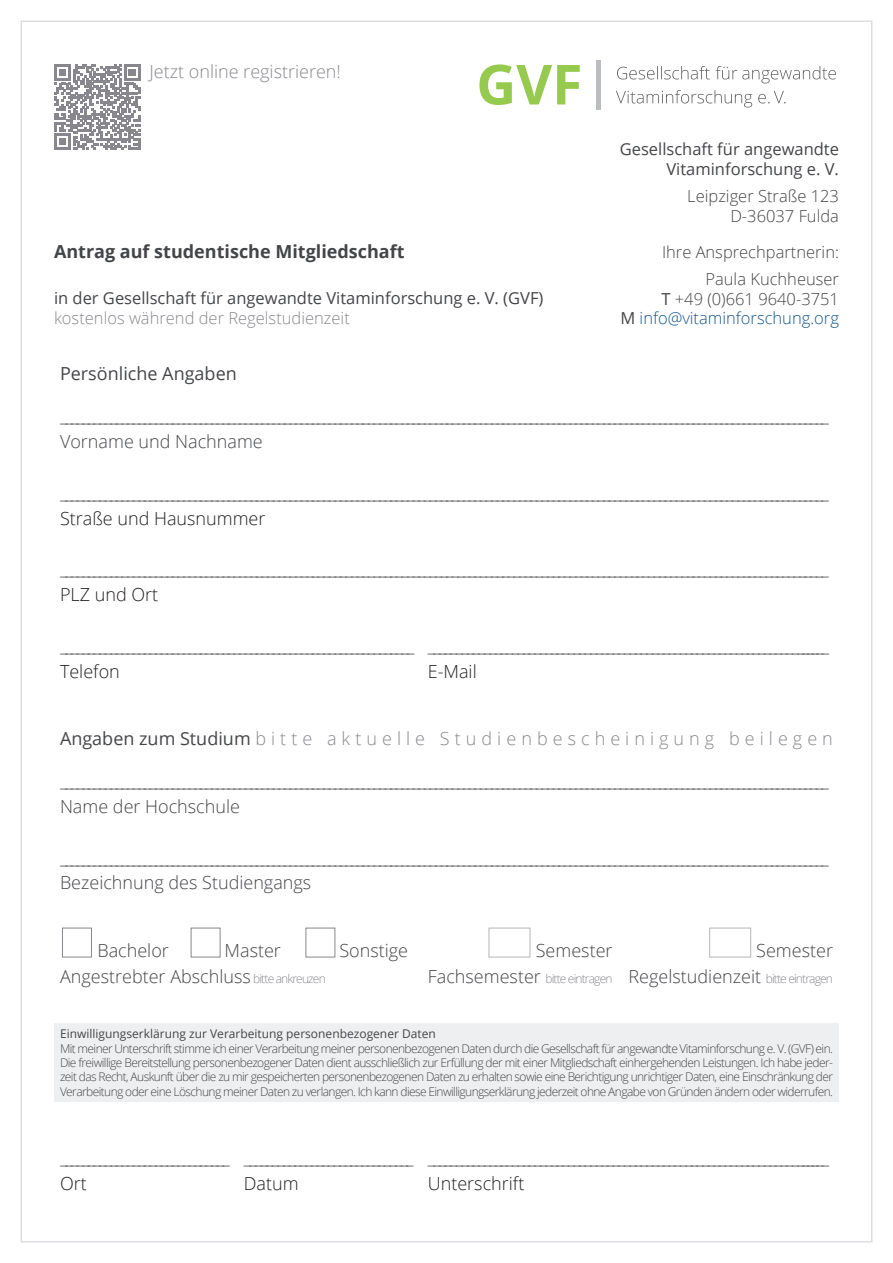
<style>
.page{position:relative;width:893px;height:1263px;background:#fff}
.page>*{position:absolute;margin:0;border:0;box-sizing:border-box;transform-origin:0 0}
.t1{font:300 18px "Open Sans";color:#444548}
.t2{font:300 18px "Open Sans";color:#231f20}
.t3{font:300 18px "Open Sans";letter-spacing:.28em;color:#88878d}
.t4{font:700 18px "Open Sans";color:#444548}
.t5{font:300 18px "Open Sans";color:#88878d}
.t6{font:18px "Open Sans";color:#444548}
.t7{font:16.5px/19.8px "Open Sans";color:#444548;text-align:right}
.t8{font:300 16.5px "Open Sans";color:#444548}
.t9{font:300 16.5px "Open Sans";color:#88878d}
.t10{font:300 16.5px "Open Sans";color:#16578b}
.t11{font:300 12px/14.4px "Open Sans";letter-spacing:-.05em;color:#444548;text-align:justify}
.t12{font:12px "Open Sans";color:#444548}
.t13{font:300 12px "Open Sans";letter-spacing:-.07em;color:#88878d}
.s1{font-weight:400}
.s2{font-weight:400;color:#444548}
.s3{font-size:12px;color:#88878d}
.s4{font-size:18px;color:#444548}
</style>
<div class="page">
<svg style="left:479px;top:64px;width:101px;height:41px"></svg>
<svg style="left:616px;top:90px;width:169px;height:18px"></svg>
<svg style="left:617px;top:66px;width:219px;height:18px"></svg>
<div style="left:596px;top:60px;width:5px;height:50px;background:#bcbdc0"></div>
<div style="left:54px;top:1023px;width:785px;height:79px;background:#edeff0"></div>
<div style="left:489px;top:928px;width:41px;height:29px;border:1px solid #b6b7bb"></div>
<div style="left:62px;top:928px;width:30px;height:29px;border:1px solid #88878d"></div>
<div style="left:191px;top:928px;width:29px;height:29px;border:1px solid #88878d"></div>
<div style="left:306px;top:928px;width:29px;height:29px;border:1px solid #88878d"></div>
<div style="left:709px;top:928px;width:42px;height:29px;border:1px solid #b6b7bb"></div>
<svg style="left:54px;top:64px;width:86px;height:86px"></svg>
<p class="t5" style="left:149px;top:59px;width:193px">Jetzt online registrieren!</p>
<p class="t7" style="left:620px;top:139px;width:221px">Gesellschaft für angewandte<br>Vitaminforschung e. V.</p>
<p class="t8" style="left:687px;top:185px;width:153px">Leipziger Straße 123</p>
<p class="t8" style="left:730px;top:204px;width:110px">D-36037 Fulda</p>
<p class="t8" style="left:662px;top:240px;width:178px">Ihre Ansprechpartnerin:</p>
<p class="t8" style="left:705px;top:267px;width:135px">Paula Kuchheuser</p>
<p class="t8" style="left:661px;top:287px;width:179px"><span class="s1">T</span> +49 (0)661 9640-3751</p>
<p class="t10" style="left:620px;top:307px;width:220px"><span class="s2">M</span> info@vitaminforschung.org</p>
<p class="t4" style="left:54px;top:238px;width:352px">Antrag auf studentische Mitgliedschaft</p>
<p class="t7" style="left:54px;top:288px;width:491px">in der Gesellschaft für angewandte Vitaminforschung e. V. (GVF)</p>
<p class="t9" style="left:54px;top:307px;width:297px">kostenlos während der Regelstudienzeit</p>
<p class="t6" style="left:60px;top:361px;width:178px">Persönliche Angaben</p>
<p class="t1" style="left:60px;top:403px;width:770px">_________________________________________________________________________________________________________________________________________</p>
<p class="t1" style="left:60px;top:429px;width:204px">Vorname und Nachname</p>
<p class="t1" style="left:60px;top:480px;width:770px">_________________________________________________________________________________________________________________________________________</p>
<p class="t2" style="left:60px;top:506px;width:207px">Straße und Hausnummer</p>
<p class="t1" style="left:60px;top:556px;width:770px">_________________________________________________________________________________________________________________________________________</p>
<p class="t2" style="left:60px;top:582px;width:100px">PLZ und Ort</p>
<p class="t1" style="left:60px;top:633px;width:356px">_______________________________________________________________</p>
<p class="t1" style="left:428px;top:633px;width:403px">________________________________________________________________________</p>
<p class="t2" style="left:60px;top:659px;width:61px">Telefon</p>
<p class="t2" style="left:428px;top:659px;width:50px">E-Mail</p>
<p class="t3" style="left:60px;top:726px;width:774px"><span class="s2">Angaben zum Studium</span> bitte aktuelle Studienbescheinigung beilegen</p>
<p class="t1" style="left:60px;top:768px;width:770px">_________________________________________________________________________________________________________________________________________</p>
<p class="t1" style="left:60px;top:794px;width:182px">Name der Hochschule</p>
<p class="t1" style="left:60px;top:845px;width:770px">_________________________________________________________________________________________________________________________________________</p>
<p class="t1" style="left:60px;top:870px;width:253px">Bezeichnung des Studiengangs</p>
<p class="t1" style="left:97px;top:938px;width:73px">Bachelor</p>
<p class="t1" style="left:225px;top:938px;width:58px">Master</p>
<p class="t1" style="left:339px;top:938px;width:70px">Sonstige</p>
<p class="t1" style="left:536px;top:938px;width:78px">Semester</p>
<p class="t1" style="left:756px;top:938px;width:78px">Semester</p>
<p class="t1" style="left:60px;top:964px;width:267px">Angestrebter Abschluss <span class="s3">bitte ankreuzen</span></p>
<p class="t13" style="left:428px;top:970px;width:186px"><span class="s4">Fachsemester</span> bitte eintragen</p>
<p class="t1" style="left:629px;top:964px;width:206px">Regelstudienzeit <span class="s3">bitte eintragen</span></p>
<p class="t12" style="left:60px;top:1026px;width:377px">Einwilligungserklärung zur Verarbeitung personenbezogener Daten</p>
<p class="t11" style="left:60px;top:1041px;width:775px">Mit meiner Unterschrift stimme ich einer Verarbeitung meiner personenbezogenen Daten durch die Gesellschaft für angewandte Vitaminforschung e. V. (GVF) ein.<br>Die freiwillige Bereitstellung personenbezogener Daten dient ausschließlich zur Erfüllung der mit einer Mitgliedschaft einhergehenden Leistungen. Ich habe jeder&shy;zeit das Recht, Auskunft über die zu mir gespeicherten personenbezogenen Daten zu erhalten sowie eine Berichtigung unrichtiger Daten, eine Einschränkung der Verarbeitung oder eine Löschung meiner Daten zu verlangen. Ich kann diese Einwilligungserklärung jederzeit ohne Angabe von Gründen ändern oder widerrufen.</p>
<p class="t1" style="left:60px;top:1145px;width:171px">______________________________</p>
<p class="t1" style="left:244px;top:1145px;width:171px">______________________________</p>
<p class="t1" style="left:428px;top:1145px;width:403px">________________________________________________________________________</p>
<p class="t2" style="left:60px;top:1171px;width:28px">Ort</p>
<p class="t2" style="left:244px;top:1171px;width:56px">Datum</p>
<p class="t2" style="left:428px;top:1171px;width:98px">Unterschrift</p>
</div>
